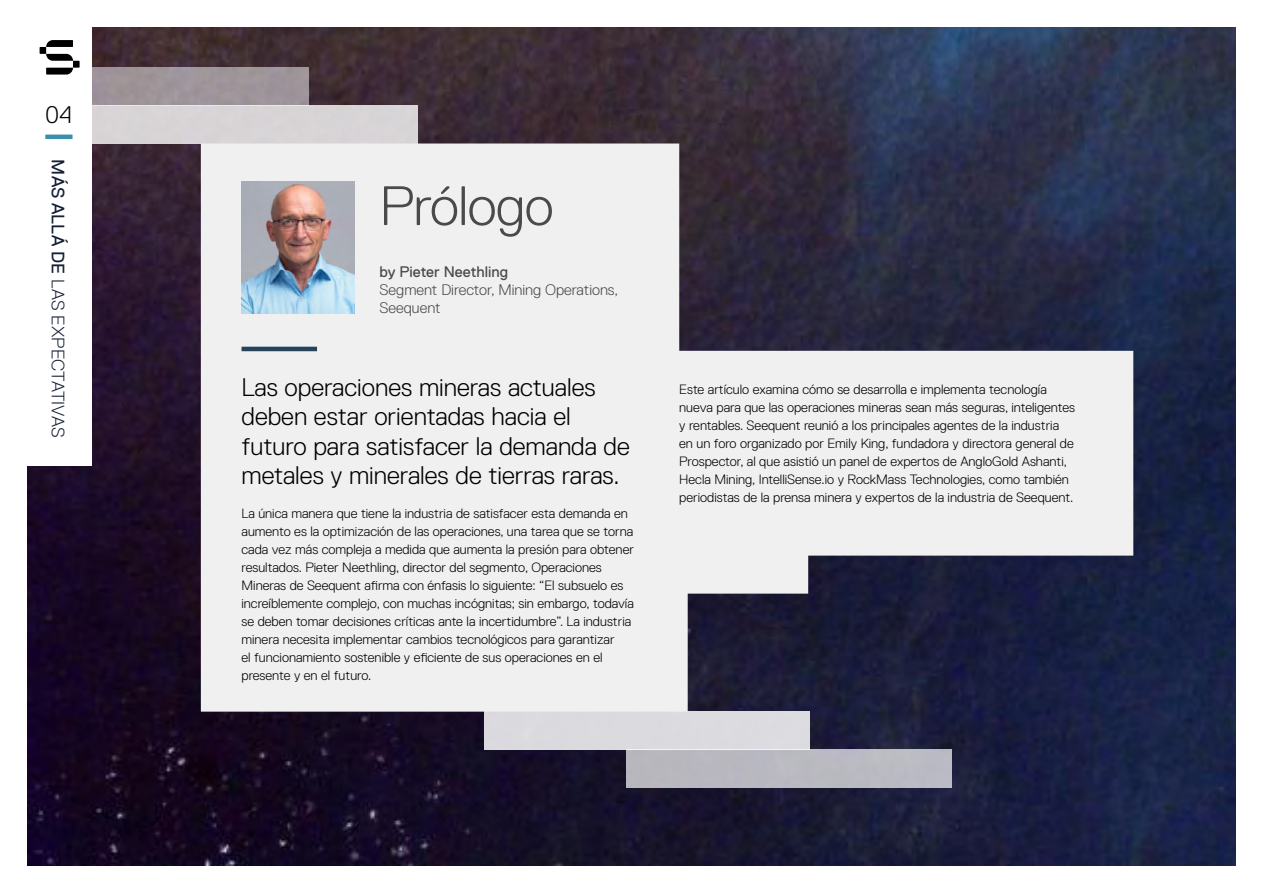
<style>
.page{position:relative;width:1263px;height:893px;background:#fff}
.page>*{position:absolute;margin:0;border:0;box-sizing:border-box;transform-origin:0 0}
.Heading_-_Black{font:300 55.35px "Replica Pro";letter-spacing:-.01em;color:#4a4a4c}
.t1{font:300 25.5px/29.4px "Replica Pro";color:#000}
.t2{font:300 24px "Replica Pro";color:#000}
.t3{font:300 18px "Replica Pro";letter-spacing:.01em;color:#152035}
.t4{font:300 15.3px/18.3px "Replica Pro";color:#4a4a4c}
.Body_Copy_-_9pt{font:300 13.5px/18px "Replica Pro";color:#000}
.s1{font-weight:400}
</style>
<div class="page">
<img style="left:27px;top:27px;width:1209px;height:839px">
<div style="left:485px;top:712px;width:325px;height:38px;background:#dbdadf"></div>
<div style="left:627px;top:750px;width:325px;height:38px;background:#b9b8c1"></div>
<div style="left:92px;top:106px;width:326px;height:38px;background:#d8d4d6"></div>
<div style="left:92px;top:68px;width:217px;height:38px;background:#9e949a"></div>
<svg style="left:201px;top:144px;width:932px;height:568px;fill:#f0f0f0"></svg>
<hr style="left:241px;top:347px;width:76px;height:4px;background:#27435a">
<img style="left:241px;top:182px;width:113px;height:131px">
<div style="left:26px;top:26px;width:66px;height:440px;background:#fff"></div>
<hr style="left:45px;top:135px;width:28px;height:4px;background:#3b8eac">
<svg style="left:40px;top:40px;width:40px;height:35px"></svg>
<p class="t2" style="left:45px;top:102px;width:28px">04</p>
<p class="t3" style="left:68px;top:159px;width:280px;rotate:90deg"><span class="s1">MÁS ALLÁ DE</span> LAS EXPECTATIVAS</p>
<p class="Heading_-_Black" style="left:380px;top:175px;width:175px">Prólogo</p>
<p class="t4" style="left:380px;top:262px;width:240px"><span class="s1">by Pieter Neethling<br></span>Segment Director, Mining Operations,<br>Seequent</p>
<p class="t1" style="left:241px;top:372px;width:390px">Las operaciones mineras actuales deben estar orientadas hacia el futuro para satisfacer la demanda de metales y minerales de tierras raras.</p>
<p class="Body_Copy_-_9pt" style="left:241px;top:504px;width:394px">La única manera que tiene la industria de satisfacer esta demanda en aumento es la optimización de las operaciones, una tarea que se torna cada vez más compleja a medida que aumenta la presión para obtener resultados. Pieter Neethling, director del segmento, Operaciones Mineras de Seequent afirma con énfasis lo siguiente: “El subsuelo es increíblemente complejo, con muchas incógnitas; sin embargo, todavía se deben tomar decisiones críticas ante la incertidumbre”. La industria minera necesita implementar cambios tecnológicos para garantizar<br>el funcionamiento sostenible y eficiente de sus operaciones en el presente y en el futuro.</p>
<p class="Body_Copy_-_9pt" style="left:679px;top:380px;width:397px">Este artículo examina cómo se desarrolla e implementa tecnología nueva para que las operaciones mineras sean más seguras, inteligentes y rentables. Seequent reunió a los principales agentes de la industria en un foro organizado por Emily King, fundadora y directora general de Prospector, al que asistió un panel de expertos de AngloGold Ashanti, Hecla Mining, IntelliSense.io y RockMass Technologies, como también periodistas de la prensa minera y expertos de la industria de Seequent.</p>
</div>
